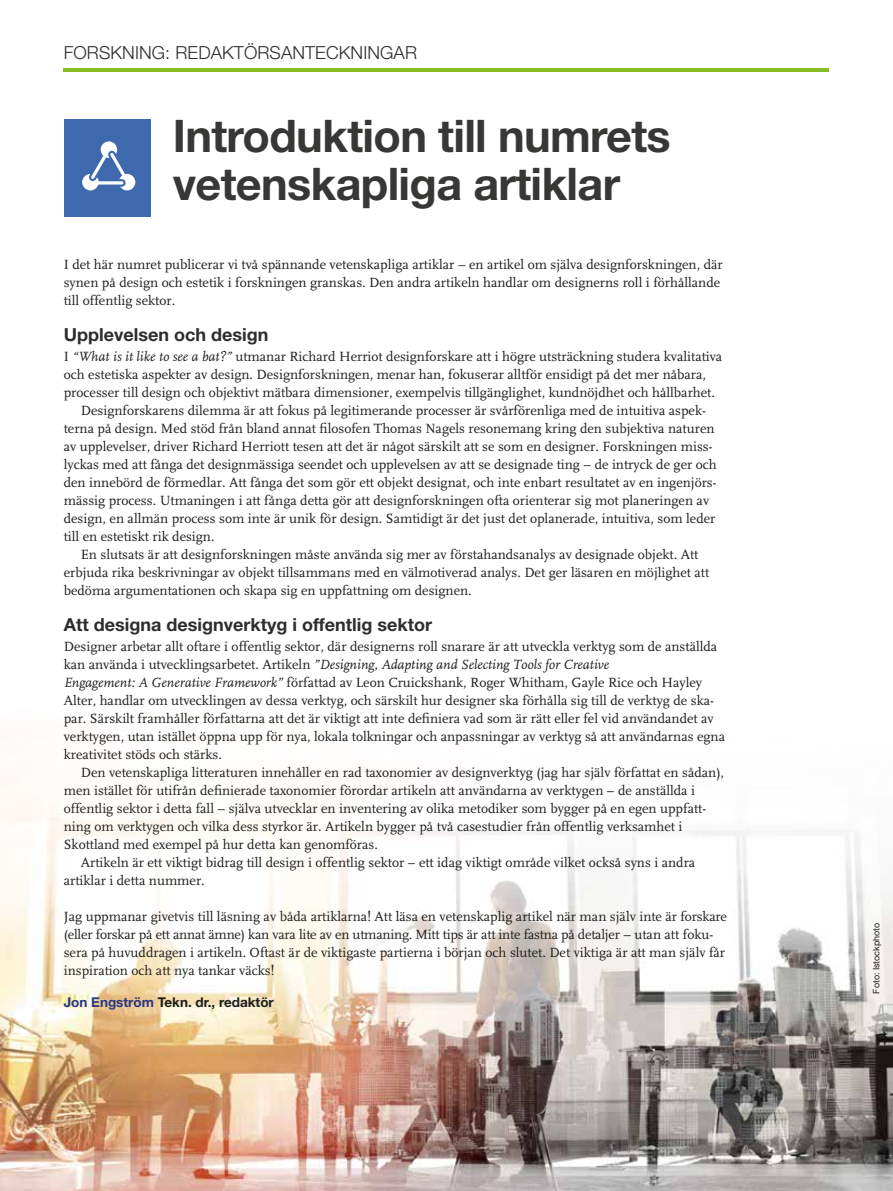
<style>
.page{position:relative;width:893px;height:1191px;background:#fff}
.page>*{position:absolute;margin:0;border:0;box-sizing:border-box;transform-origin:0 0}
.t1{font:700 45px/48px "Helvetica Neue";letter-spacing:-.015em;color:#373736}
.t2{font:700 18px "Helvetica Neue";color:#2e2d2c}
.t3{font:300 18px "Helvetica Neue";letter-spacing:.005em;color:#2e2d2c}
.t4{font:13.95px/18px "FF Scala";color:#1d1d1b}
.t5{font:700 13.5px "Helvetica Neue";color:#1d1d1b}
.t6{font:9px "Helvetica Neue";letter-spacing:-.005em;color:#1d1d1b}
.s1{font-style:italic}
.s2{color:#283583}
</style>
<div class="page">
<img style="left:0;top:1045px;width:893px;height:146px">
<hr style="left:64px;top:68px;width:765px;height:4px;background:#87bd25">
<div style="left:65px;top:119px;width:86px;height:98px;background:#3f69ae"></div>
<svg style="left:82px;top:141px;width:53px;height:49px"></svg>
<svg style="left:0;top:791px;width:893px;height:254px"></svg>
<p class="t3" style="left:64px;top:41px;width:355px">FORSKNING: REDAKTÖRSANTECKNINGAR</p>
<h1 class="t1" style="left:173px;top:111px;width:499px">Introduktion till numrets vetenskapliga artiklar</h1>
<p class="t4" style="left:64px;top:255px;width:660px">I det här numret publicerar vi två spännande vetenskapliga artiklar – en artikel om själva designforskningen, där synen på design och estetik i forskningen granskas. Den andra artikeln handlar om designerns roll i förhållande till offentlig sektor.</p>
<p class="t2" style="left:64px;top:323px;width:206px">Upplevelsen och design</p>
<p class="t4" style="left:64px;top:348px;width:660px">I <span class="s1">“What is it like to see a bat?”</span> utmanar Richard Herriot designforskare att i högre utsträckning studera kvalitativa</p>
<p class="t4" style="left:64px;top:366px;width:644px">och estetiska aspekter av design. Designforskningen, menar han, fokuserar alltför ensidigt på det mer nåbara,</p>
<p class="t4" style="left:64px;top:384px;width:653px">processer till design och objektivt mätbara dimensioner, exempelvis tillgänglighet, kundnöjdhet och hållbarhet.</p>
<p class="t4" style="left:81px;top:402px;width:627px">Designforskarens dilemma är att fokus på legitimerande processer är svårförenliga med de intuitiva aspek-</p>
<p class="t4" style="left:64px;top:420px;width:652px">terna på design. Med stöd från bland annat filosofen Thomas Nagels resonemang kring den subjektiva naturen</p>
<p class="t4" style="left:64px;top:438px;width:650px">av upplevelser, driver Richard Herriott tesen att det är något särskilt att se som en designer. Forskningen miss-</p>
<p class="t4" style="left:64px;top:456px;width:654px">lyckas med att fånga det designmässiga seendet och upplevelsen av att se designade ting – de intryck de ger och</p>
<p class="t4" style="left:64px;top:474px;width:654px">den innebörd de förmedlar. Att fånga det som gör ett objekt designat, och inte enbart resultatet av en ingenjörs-</p>
<p class="t4" style="left:64px;top:492px;width:647px">mässig process. Utmaningen i att fånga detta gör att designforskningen ofta orienterar sig mot planeringen av</p>
<p class="t4" style="left:64px;top:510px;width:653px">design, en allmän process som inte är unik för design. Samtidigt är det just det oplanerade, intuitiva, som leder</p>
<p class="t4" style="left:64px;top:528px;width:152px">till en estetiskt rik design.</p>
<p class="t4" style="left:81px;top:546px;width:619px">En slutsats är att designforskningen måste använda sig mer av förstahandsanalys av designade objekt. Att</p>
<p class="t4" style="left:64px;top:564px;width:647px">erbjuda rika beskrivningar av objekt tillsammans med en välmotiverad analys. Det ger läsaren en möjlighet att</p>
<p class="t4" style="left:64px;top:582px;width:409px">bedöma argumentationen och skapa sig en uppfattning om designen.</p>
<p class="t2" style="left:64px;top:613px;width:370px">Att designa designverktyg i offentlig sektor</p>
<p class="t4" style="left:64px;top:638px;width:663px">Designer arbetar allt oftare i offentlig sektor, där designerns roll snarare är att utveckla verktyg som de anställda kan använda i utvecklingsarbetet. Artikeln <span class="s1">”Designing, Adapting and Selecting Tools for Creative<br>Engagement: A Generative Framework”</span> författad av Leon Cruickshank, Roger Whitham, Gayle Rice och Hayley Alter, handlar om utvecklingen av dessa verktyg, och särskilt hur designer ska förhålla sig till de verktyg de ska&shy;par. Särskilt framhåller författarna att det är viktigt att inte definiera vad som är rätt eller fel vid användandet av verktygen, utan istället öppna upp för nya, lokala tolkningar och anpassningar av verktyg så att användarnas egna kreativitet stöds och stärks.</p>
<p class="t4" style="left:81px;top:764px;width:645px">Den vetenskapliga litteraturen innehåller en rad taxonomier av designverktyg (jag har själv författat en sådan),</p>
<p class="t4" style="left:64px;top:782px;width:633px">men istället för utifrån definierade taxonomier förordar artikeln att användarna av verktygen – de anställda i</p>
<p class="t4" style="left:64px;top:800px;width:644px">offentlig sektor i detta fall – själva utvecklar en inventering av olika metodiker som bygger på en egen uppfatt-</p>
<p class="t4" style="left:64px;top:818px;width:620px">ning om verktygen och vilka dess styrkor är. Artikeln bygger på två casestudier från offentlig verksamhet i</p>
<p class="t4" style="left:64px;top:836px;width:316px">Skottland med exempel på hur detta kan genomföras.</p>
<p class="t4" style="left:81px;top:854px;width:616px">Artikeln är ett viktigt bidrag till design i offentlig sektor – ett idag viktigt område vilket också syns i andra</p>
<p class="t4" style="left:64px;top:872px;width:143px">artiklar i detta nummer.</p>
<p class="t4" style="left:64px;top:908px;width:665px">Jag uppmanar givetvis till läsning av båda artiklarna! Att läsa en vetenskaplig artikel när man själv inte är forskare (eller forskar på ett annat ämne) kan vara lite av en utmaning. Mitt tips är att inte fastna på detaljer – utan att foku&shy;sera på huvuddragen i artikeln. Oftast är de viktigaste partierna i början och slutet. Det viktiga är att man själv får inspiration och att nya tankar väcks!</p>
<p class="t5" style="left:64px;top:993px;width:212px"><span class="s2">Jon Engström</span> Tekn. dr., redaktör</p>
<p class="t6" style="left:871px;top:993px;width:72px;rotate:-90deg">Foto: Istockphoto</p>
</div>
